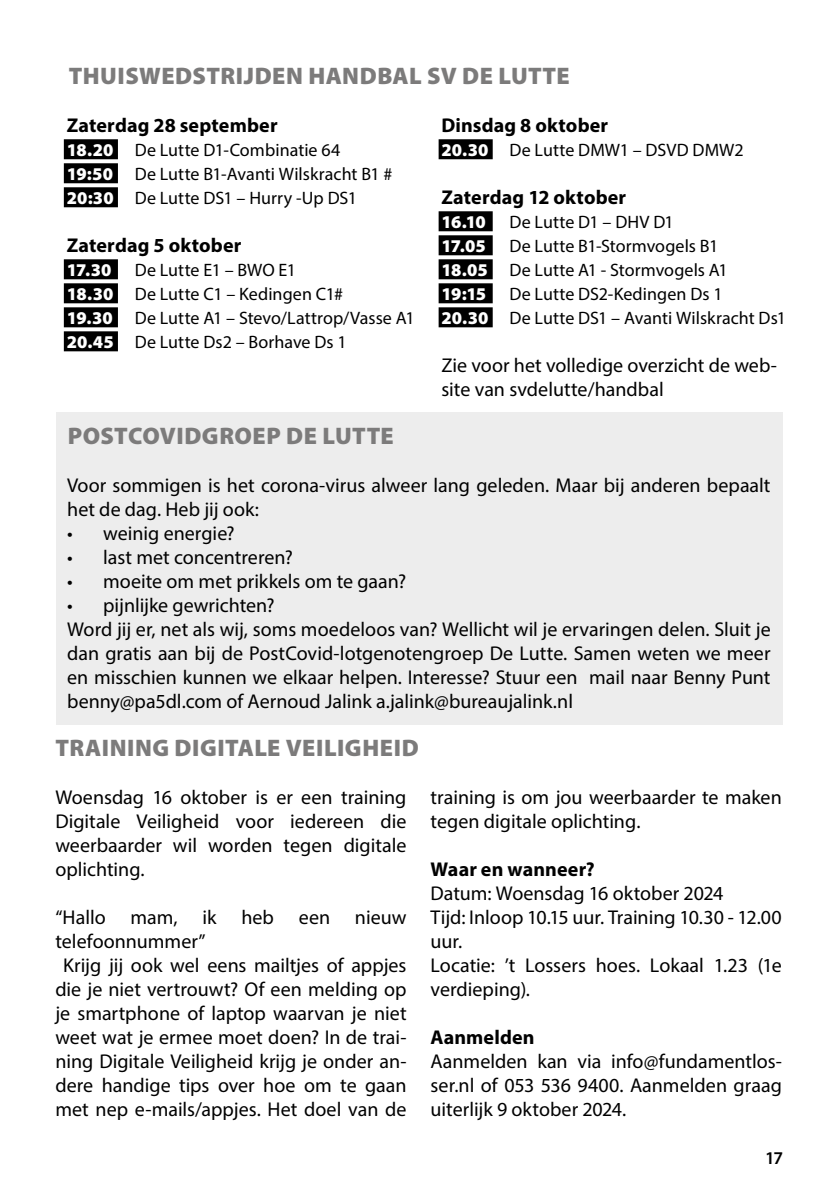
<style>
.page{position:relative;width:840px;height:1191px;background:#fff}
.page>*{position:absolute;margin:0;border:0;box-sizing:border-box;transform-origin:0 0}
.t1{font:900 24px "Myriad Pro";letter-spacing:.02em;color:#7c7b7b}
.t2{font:20px/24px "Myriad Pro";color:#000}
.t3{font:700 20px "Myriad Pro";letter-spacing:.005em;color:#000}
.t4{font:18px/24px "Myriad Pro";color:#000}
.t5{font:900 18px "Myriad Pro";letter-spacing:-.03em;color:#fff}
.t6{font:600 18px "Myriad Pro";color:#000}
.s1{font-weight:900;color:#fff}
</style>
<div class="page">
<div style="left:64px;top:139px;width:54px;height:20px;background:#000"></div>
<div style="left:64px;top:163px;width:54px;height:20px;background:#000"></div>
<div style="left:64px;top:187px;width:54px;height:20px;background:#000"></div>
<div style="left:64px;top:259px;width:54px;height:20px;background:#000"></div>
<div style="left:64px;top:283px;width:54px;height:20px;background:#000"></div>
<div style="left:64px;top:307px;width:54px;height:20px;background:#000"></div>
<div style="left:64px;top:331px;width:54px;height:20px;background:#000"></div>
<div style="left:438px;top:139px;width:54px;height:20px;background:#000"></div>
<div style="left:438px;top:211px;width:54px;height:20px;background:#000"></div>
<div style="left:438px;top:235px;width:54px;height:20px;background:#000"></div>
<div style="left:438px;top:259px;width:54px;height:20px;background:#000"></div>
<div style="left:438px;top:283px;width:54px;height:20px;background:#000"></div>
<div style="left:438px;top:307px;width:54px;height:20px;background:#000"></div>
<div style="left:56px;top:412px;width:726px;height:312px;background:#ededed"></div>
<p class="t1" style="left:69px;top:59px;width:502px">THUISWEDSTRIJDEN HANDBAL SV DE LUTTE</p>
<p class="t3" style="left:67px;top:112px;width:212px">Zaterdag 28 september</p>
<p class="t4" style="left:67px;top:137px;width:327px"><span class="s1">18.20</span> De Lutte D1-Combinatie 64<br><span class="s1">19:50</span> De Lutte B1-Avanti Wilskracht B1 #<br><span class="s1">20:30</span> De Lutte DS1 – Hurry -Up DS1</p>
<p class="t3" style="left:67px;top:232px;width:176px">Zaterdag 5 oktober</p>
<p class="t5" style="left:67px;top:257px;width:46px">17.30</p>
<p class="t3" style="left:441px;top:112px;width:168px">Dinsdag 8 oktober</p>
<p class="t4" style="left:441px;top:137px;width:303px"><span class="s1">20.30</span> De Lutte DMW1 – DSVD DMW2</p>
<p class="t3" style="left:441px;top:184px;width:186px">Zaterdag 12 oktober</p>
<p class="t5" style="left:441px;top:209px;width:46px">16.10</p>
<p class="t4" style="left:509px;top:209px;width:166px">De Lutte D1 – DHV D1</p>
<p class="t5" style="left:441px;top:233px;width:46px">17.05</p>
<p class="t4" style="left:441px;top:233px;width:288px;text-indent:68px">De Lutte B1-Stormvogels B1<br><span class="s1">18.05</span> De Lutte A1 - Stormvogels A1<br><span class="s1">19:15</span></p>
<p class="t4" style="left:67px;top:257px;width:349px;text-indent:68px">De Lutte E1 – BWO E1<br><span class="s1">18.30</span> De Lutte C1 – Kedingen C1#<br><span class="s1">19.30</span> De Lutte A1 – Stevo/Lattrop/Vasse A1<br><span class="s1">20.45</span> De Lutte Ds2 – Borhave Ds 1</p>
<p class="t4" style="left:441px;top:281px;width:346px;text-align:center">De Lutte DS2-Kedingen Ds 1<br><span class="s1">20.30</span> De Lutte DS1 – Avanti Wilskracht Ds1</p>
<p class="t2" style="left:441px;top:353px;width:337px">Zie voor het volledige overzicht de web&shy;site van svdelutte/handbal</p>
<p class="t1" style="left:68px;top:419px;width:327px">POSTCOVIDGROEP DE LUTTE</p>
<p class="t2" style="left:67px;top:473px;width:704px">Voor sommigen is het corona-virus alweer lang geleden. Maar bij anderen bepaalt het de dag. Heb jij ook:</p>
<p class="t2" style="left:67px;top:521px;width:169px">• weinig energie?</p>
<p class="t2" style="left:67px;top:545px;width:227px">• last met concentreren?</p>
<p class="t2" style="left:67px;top:569px;width:340px">• moeite om met prikkels om te gaan?</p>
<p class="t2" style="left:67px;top:593px;width:704px">• pijnlijke gewrichten?<br>Word jij er, net als wij, soms moedeloos van? Wellicht wil je ervaringen delen. Sluit je dan gratis aan bij de PostCovid-lotgenotengroep De Lutte. Samen weten we meer en misschien kunnen we elkaar helpen. Interesse? Stuur een mail naar Benny Punt benny@pa5dl.com of Aernoud Jalink a.jalink@bureaujalink.nl</p>
<p class="t1" style="left:56px;top:731px;width:364px">TRAINING DIGITALE VEILIGHEID</p>
<p class="t2" style="left:55px;top:785px;width:352px;text-align:justify">Woensdag 16 oktober is er een training Digitale Veiligheid voor iedereen die weerbaarder wil worden tegen digitale oplichting.</p>
<p class="t2" style="left:55px;top:905px;width:352px">“Hallo mam, ik heb een nieuw</p>
<p class="t2" style="left:55px;top:929px;width:151px">telefoonnummer”</p>
<p class="t2" style="left:63px;top:953px;width:345px">Krijg jij ook wel eens mailtjes of appjes</p>
<p class="t2" style="left:55px;top:977px;width:352px">die je niet vertrouwt? Of een melding op</p>
<p class="t2" style="left:55px;top:1001px;width:352px">je smartphone of laptop waarvan je niet</p>
<p class="t2" style="left:55px;top:1025px;width:352px">weet wat je ermee moet doen? In de trai-</p>
<p class="t2" style="left:55px;top:1049px;width:352px">ning Digitale Veiligheid krijg je onder an-</p>
<p class="t2" style="left:55px;top:1073px;width:352px">dere handige tips over hoe om te gaan</p>
<p class="t2" style="left:55px;top:1097px;width:352px">met nep e-mails/appjes. Het doel van de</p>
<p class="t2" style="left:430px;top:785px;width:352px">training is om jou weerbaarder te maken tegen digitale oplichting.</p>
<p class="t3" style="left:430px;top:856px;width:165px">Waar en wanneer?</p>
<p class="t2" style="left:430px;top:881px;width:352px">Datum: Woensdag 16 oktober 2024<br>Tijd: Inloop 10.15 uur. Training 10.30 - 12.00 uur.<br>Locatie: ’t Lossers hoes. Lokaal 1.23 (1e verdieping).</p>
<p class="t3" style="left:430px;top:1024px;width:105px">Aanmelden</p>
<p class="t2" style="left:430px;top:1049px;width:352px;text-align:justify">Aanmelden kan via info@fundamentlos&shy;ser.nl of 053 536 9400. Aanmelden graag uiterlijk 9 oktober 2024.</p>
<p class="t6" style="left:764px;top:1146px;width:20px">17</p>
</div>
